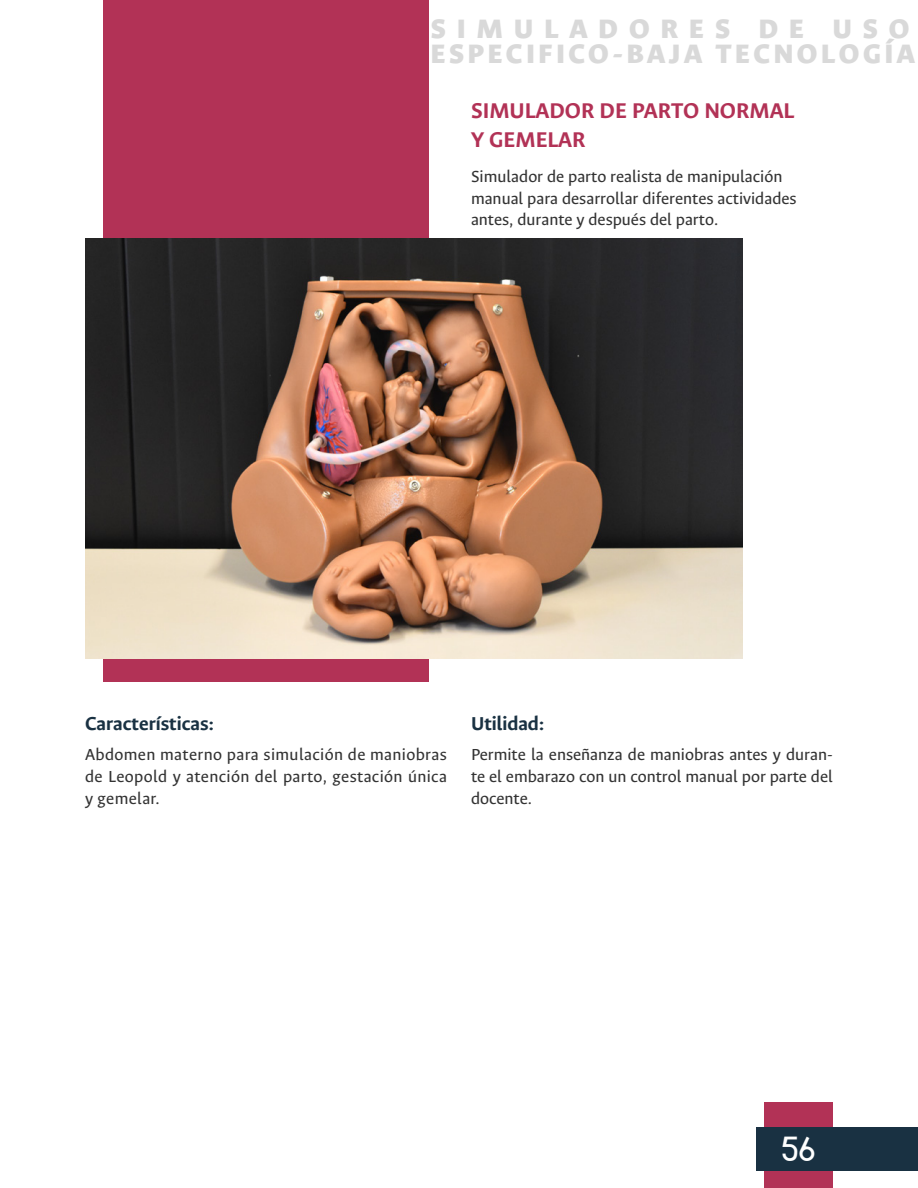
<style>
.page{position:relative;width:918px;height:1188px;background:#fff}
.page>*{position:absolute;margin:0;border:0;box-sizing:border-box;transform-origin:0 0}
.t1{font:900 30px/25.5px "Ancizar Sans";letter-spacing:.12em;color:#d9d9d9}
.t2{font:30px "Brassfield";color:#fff}
.t3{font:700 24px/28.8px "Ancizar Sans";color:#b23256}
.t4{font:700 21px "Ancizar Sans";color:#193142}
.t5{font:18px/21.6px "Ancizar Sans";color:#333;text-align:justify}
</style>
<div class="page">
<div style="left:103px;top:0;width:326px;height:682px;background:#b23256"></div>
<div style="left:765px;top:1103px;width:68px;height:85px;background:#b23256"></div>
<div style="left:756px;top:1127px;width:162px;height:44px;background:#193142"></div>
<img style="left:85px;top:238px;width:658px;height:420px">
<h1 class="t1" style="left:431px;top:16px;width:485px">SIMULADORES DE USO<br>ESPECIFICO-BAJA TECNOLOGÍA</h1>
<h2 class="t3" style="left:471px;top:97px;width:325px">SIMULADOR DE PARTO NORMAL<br>Y GEMELAR</h2>
<p class="t5" style="left:471px;top:166px;width:327px;text-align:left">Simulador de parto realista de manipulación manual para desarrollar diferentes actividades antes, durante y después del parto.</p>
<p class="t4" style="left:85px;top:712px;width:130px">Características:</p>
<p class="t5" style="left:85px;top:744px;width:364px">Abdomen materno para simulación de maniobras de Leopold y atención del parto, gestación única y gemelar.</p>
<p class="t4" style="left:471px;top:712px;width:75px">Utilidad:</p>
<p class="t5" style="left:471px;top:744px;width:363px">Permite la enseñanza de maniobras antes y duran&shy;te el embarazo con un control manual por parte del docente.</p>
<h1 class="t2" style="left:782px;top:1137px;width:36px">56</h1>
</div>
